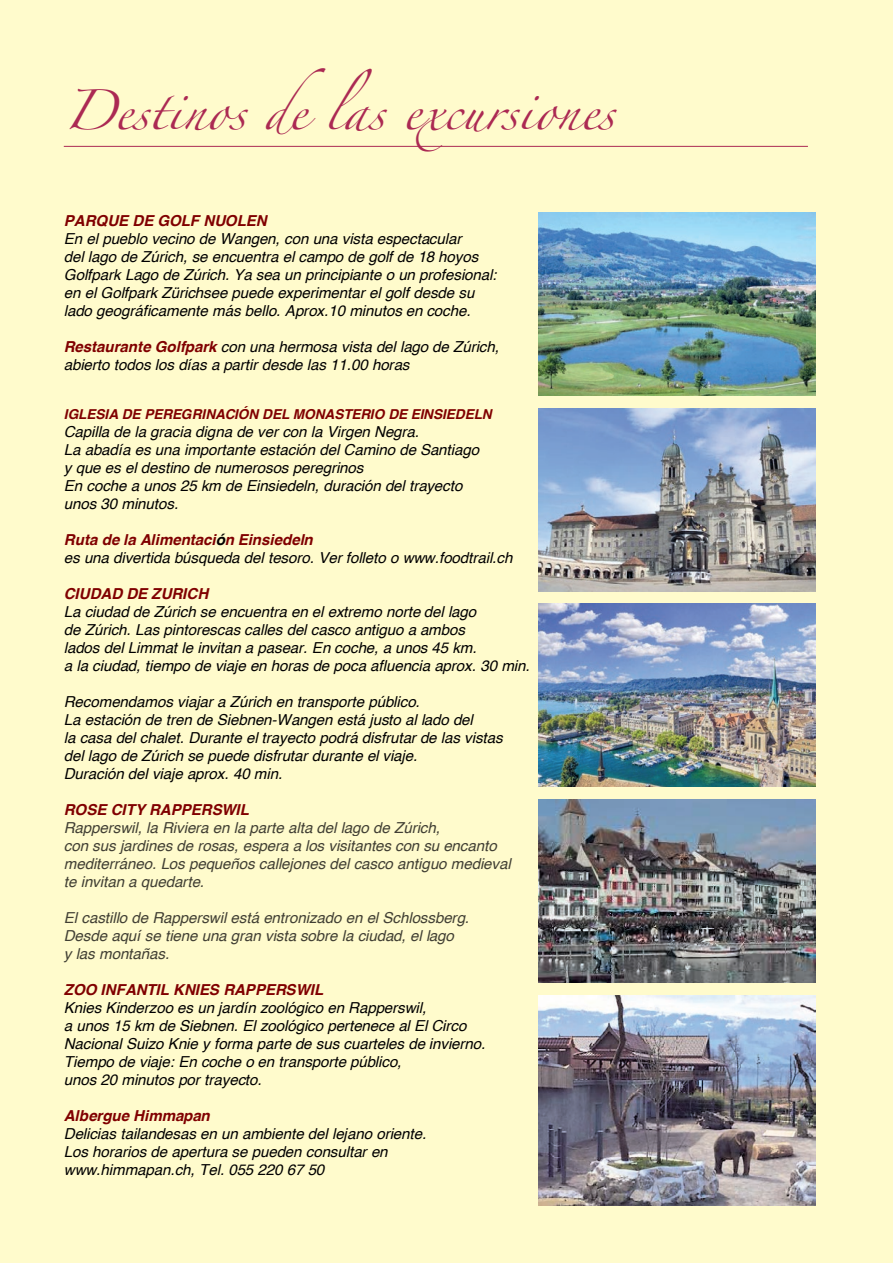
<style>
.page{position:relative;width:893px;height:1263px;background:#fffbcc}
.page>*{position:absolute;margin:0;border:0;box-sizing:border-box;transform-origin:0 0}
.t1{font:36px "Zapfino";color:#ab2953}
.t2{font:italic 15.15px/18px "Helvetica";letter-spacing:-.01em;color:#000}
.t3{font:italic 15.15px/18px "Helvetica";letter-spacing:-.01em;color:#414141}
.t4{font:italic 700 15.15px "Helvetica";letter-spacing:-.01em;color:#800000}
.t5{font:italic 700 13.65px "Helvetica";letter-spacing:-.01em;color:#800000}
.s1{font-weight:700;color:#800000}
.s2{font-weight:700}
</style>
<div class="page">
<hr style="left:64px;top:146px;width:744px;height:1px;background:#ab2953">
<img style="left:539px;top:995px;width:276px;height:210px">
<img style="left:539px;top:799px;width:276px;height:183px">
<img style="left:539px;top:213px;width:276px;height:182px">
<img style="left:539px;top:408px;width:276px;height:183px">
<img style="left:539px;top:604px;width:276px;height:183px">
<p class="t1" style="left:64px;top:95px;width:552px">Destinos de las excursiones</p>
<p class="t4" style="left:64px;top:208px;width:204px">PARQUE DE GOLF NUOLEN</p>
<p class="t2" style="left:64px;top:230px;width:434px">En el pueblo vecino de Wangen, con una vista espectacular<br>del lago de Zúrich, se encuentra el campo de golf de 18 hoyos Golfpark Lago de Zúrich. Ya sea un principiante o un profesional: en el Golfpark Zürichsee puede experimentar el golf desde su lado geográficamente más bello. Aprox.10 minutos en coche.</p>
<p class="t2" style="left:64px;top:338px;width:437px"><span class="s1">Restaurante Golfpark</span> con una hermosa vista del lago de Zúrich, abierto todos los días a partir desde las 11.00 horas</p>
<p class="t5" style="left:64px;top:403px;width:429px">IGLESIA DE PEREGRINACIÓN DEL MONASTERIO DE EINSIEDELN</p>
<p class="t2" style="left:64px;top:423px;width:417px">Capilla de la gracia digna de ver con la Virgen Negra.<br>La abadía es una importante estación del Camino de Santiago y que es el destino de numerosos peregrinos<br>En coche a unos 25 km de Einsiedeln, duración del trayecto unos 30 minutos.</p>
<p class="t2" style="left:64px;top:531px;width:450px"><span class="s1">Ruta de la Alimentaci</span><span class="s2">ó</span><span class="s1">n Einsiedeln<br></span>es una divertida búsqueda del tesoro. Ver folleto o www.foodtrail.ch</p>
<p class="t4" style="left:64px;top:581px;width:146px">CIUDAD DE ZURICH</p>
<p class="t2" style="left:64px;top:603px;width:467px">La ciudad de Zúrich se encuentra en el extremo norte del lago<br>de Zúrich. Las pintorescas calles del casco antiguo a ambos<br>lados del Limmat le invitan a pasear. En coche, a unos 45 km.<br>a la ciudad, tiempo de viaje en horas de poca afluencia aprox. 30 min.</p>
<p class="t2" style="left:64px;top:693px;width:440px">Recomendamos viajar a Zúrich en transporte público.<br>La estación de tren de Siebnen-Wangen está justo al lado del<br>la casa del chalet. Durante el trayecto podrá disfrutar de las vistas del lago de Zúrich se puede disfrutar durante el viaje.<br>Duración del viaje aprox. 40 min.</p>
<p class="t4" style="left:64px;top:797px;width:187px">ROSE CITY RAPPERSWIL</p>
<p class="t3" style="left:64px;top:819px;width:448px">Rapperswil, la Riviera en la parte alta del lago de Zúrich,<br>con sus jardines de rosas, espera a los visitantes con su encanto mediterráneo. Los pequeños callejones del casco antiguo medieval te invitan a quedarte.</p>
<p class="t3" style="left:64px;top:909px;width:407px">El castillo de Rapperswil está entronizado en el Schlossberg.<br>Desde aquí se tiene una gran vista sobre la ciudad, el lago<br>y las montañas.</p>
<p class="t4" style="left:64px;top:977px;width:261px">ZOO INFANTIL KNIES RAPPERSWIL</p>
<p class="t2" style="left:64px;top:999px;width:423px">Knies Kinderzoo es un jardín zoológico en Rapperswil,<br>a unos 15 km de Siebnen. El zoológico pertenece al El Circo Nacional Suizo Knie y forma parte de sus cuarteles de invierno.<br>Tiempo de viaje: En coche o en transporte público,<br>unos 20 minutos por trayecto.</p>
<p class="t4" style="left:64px;top:1103px;width:148px">Albergue Himmapan</p>
<p class="t2" style="left:64px;top:1125px;width:364px">Delicias tailandesas en un ambiente del lejano oriente.<br>Los horarios de apertura se pueden consultar en www.himmapan.ch, Tel. 055 220 67 50</p>
</div>
